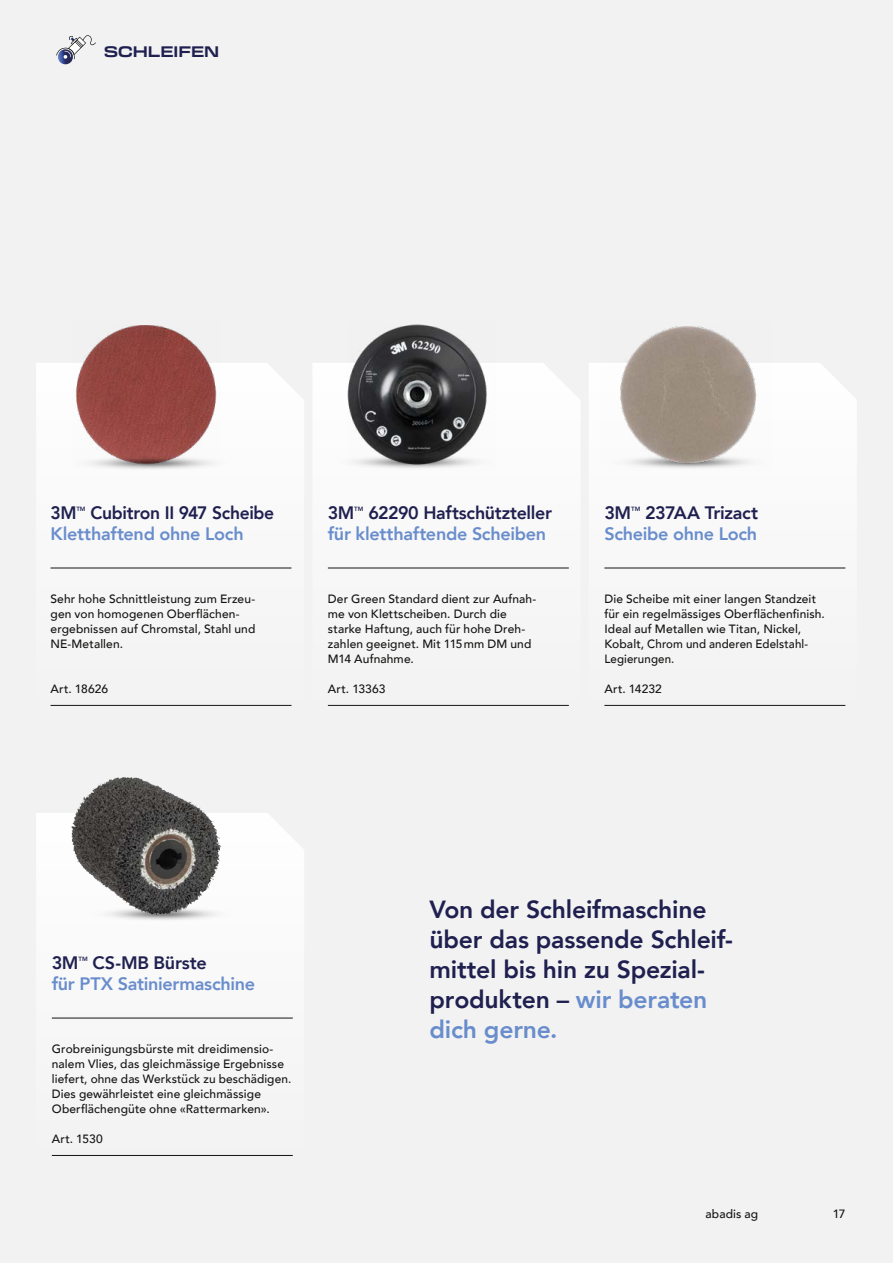
<style>
.page{position:relative;width:893px;height:1263px;background:#f2f2f2}
.page>*{position:absolute;margin:0;border:0;box-sizing:border-box;transform-origin:0 0}
.t1{font:800 24.75px/30px "Avenir";letter-spacing:-.01em;color:#1f204f}
.t2{font:800 18px "Avenir";letter-spacing:-.015em;color:#698dcc}
.t3{font:800 18px "Avenir";letter-spacing:-.015em;color:#1f204f}
.t4{font:700 expanded 15px "Transducer";letter-spacing:-.005em;color:#1f204f}
.t5{font:500 12px/15px "Avenir";letter-spacing:.01em;color:#141312}
.t6{font:800 6.15px "Avenir";letter-spacing:.005em;color:#1f204f}
.s1{color:#698dcc}
</style>
<div class="page">
<svg style="left:313px;top:363px;width:267px;height:343px"></svg>
<svg style="left:589px;top:363px;width:267px;height:343px"></svg>
<svg style="left:36px;top:813px;width:268px;height:343px"></svg>
<svg style="left:36px;top:363px;width:268px;height:343px"></svg>
<img style="left:72px;top:325px;width:149px;height:119px">
<img style="left:348px;top:324px;width:148px;height:119px">
<div style="left:589px;top:443px;width:201px;height:38px;background:#fbfbfb"></div>
<img style="left:602px;top:326px;width:170px;height:144px">
<img style="left:113px;top:777px;width:17px;height:3px">
<img style="left:82px;top:895px;width:161px;height:38px">
<img style="left:315px;top:443px;width:201px;height:38px">
<img style="left:51px;top:444px;width:200px;height:38px">
<hr style="left:328px;top:568px;width:241px;height:1px;background:#141312">
<hr style="left:328px;top:705px;width:241px;height:1px;background:#141312">
<hr style="left:604px;top:568px;width:241px;height:1px;background:#141312">
<hr style="left:52px;top:1018px;width:241px;height:1px;background:#141312">
<hr style="left:604px;top:705px;width:241px;height:1px;background:#141312">
<hr style="left:52px;top:1155px;width:241px;height:1px;background:#141312">
<hr style="left:51px;top:568px;width:240px;height:1px;background:#141312">
<hr style="left:51px;top:705px;width:240px;height:1px;background:#141312">
<img style="left:58px;top:59px;width:15px;height:6px">
<svg style="left:56px;top:35px;width:40px;height:24px"></svg>
<p class="t4" style="left:104px;top:40px;width:117px">SCHLEIFEN</p>
<h2 class="t3" style="left:51px;top:499px;width:28px">3M</h2>
<p class="t6" style="left:76px;top:504px;width:11px">TM</p>
<h2 class="t3" style="left:90px;top:499px;width:185px">Cubitron II 947 Scheibe</h2>
<h2 class="t2" style="left:51px;top:520px;width:195px">Kletthaftend ohne Loch</h2>
<h2 class="t3" style="left:328px;top:499px;width:28px">3M</h2>
<p class="t6" style="left:354px;top:504px;width:11px">TM</p>
<h2 class="t3" style="left:368px;top:499px;width:185px">62290 Haftschützteller</h2>
<h2 class="t2" style="left:328px;top:520px;width:220px">für kletthaftende Scheiben</h2>
<h2 class="t3" style="left:604px;top:499px;width:28px">3M</h2>
<p class="t6" style="left:631px;top:504px;width:11px">TM</p>
<h2 class="t3" style="left:645px;top:499px;width:115px">237AA Trizact</h2>
<h2 class="t2" style="left:604px;top:520px;width:154px">Scheibe ohne Loch</h2>
<p class="t5" style="left:51px;top:591px;width:206px">Sehr hohe Schnittleistung zum Erzeu&shy;gen von homogenen Oberflächen&shy;ergebnissen auf Chromstal, Stahl und<br>NE-Metallen.</p>
<p class="t5" style="left:328px;top:591px;width:210px">Der Green Standard dient zur Aufnah&shy;me von Klettscheiben. Durch die starke Haftung, auch für hohe Dreh&shy;zahlen geeignet. Mit 115mm DM und<br>M14 Aufnahme.</p>
<p class="t5" style="left:604px;top:591px;width:222px">Die Scheibe mit einer langen Standzeit für ein regelmässiges Oberflächenfinish.<br>Ideal auf Metallen wie Titan, Nickel, Kobalt, Chrom und anderen Edelstahl-Legierungen.</p>
<p class="t5" style="left:51px;top:681px;width:59px">Art. 18626</p>
<p class="t5" style="left:328px;top:681px;width:59px">Art. 13363</p>
<p class="t5" style="left:604px;top:681px;width:59px">Art. 14232</p>
<h2 class="t3" style="left:52px;top:949px;width:28px">3M</h2>
<p class="t6" style="left:79px;top:954px;width:11px">TM</p>
<h2 class="t3" style="left:93px;top:949px;width:116px">CS-MB Bürste</h2>
<h2 class="t2" style="left:52px;top:970px;width:205px">für PTX Satiniermaschine</h2>
<p class="t5" style="left:52px;top:1041px;width:241px">Grobreinigungsbürste mit dreidimensio&shy;nalem Vlies, das gleichmässige Ergebnisse liefert, ohne das Werkstück zu beschädigen.<br>Dies gewährleistet eine gleichmässige Oberflächengüte ohne «Rattermarken».</p>
<p class="t5" style="left:52px;top:1131px;width:52px">Art. 1530</p>
<h1 class="t1" style="left:429px;top:894px;width:305px">Von der Schleifmaschine über das passende Schleif&shy;mittel bis hin zu Spezial&shy;produkten – <span class="s1">wir beraten dich gerne.</span></h1>
<p class="t5" style="left:705px;top:1206px;width:54px">abadis ag</p>
<p class="t5" style="left:833px;top:1206px;width:14px">17</p>
</div>
